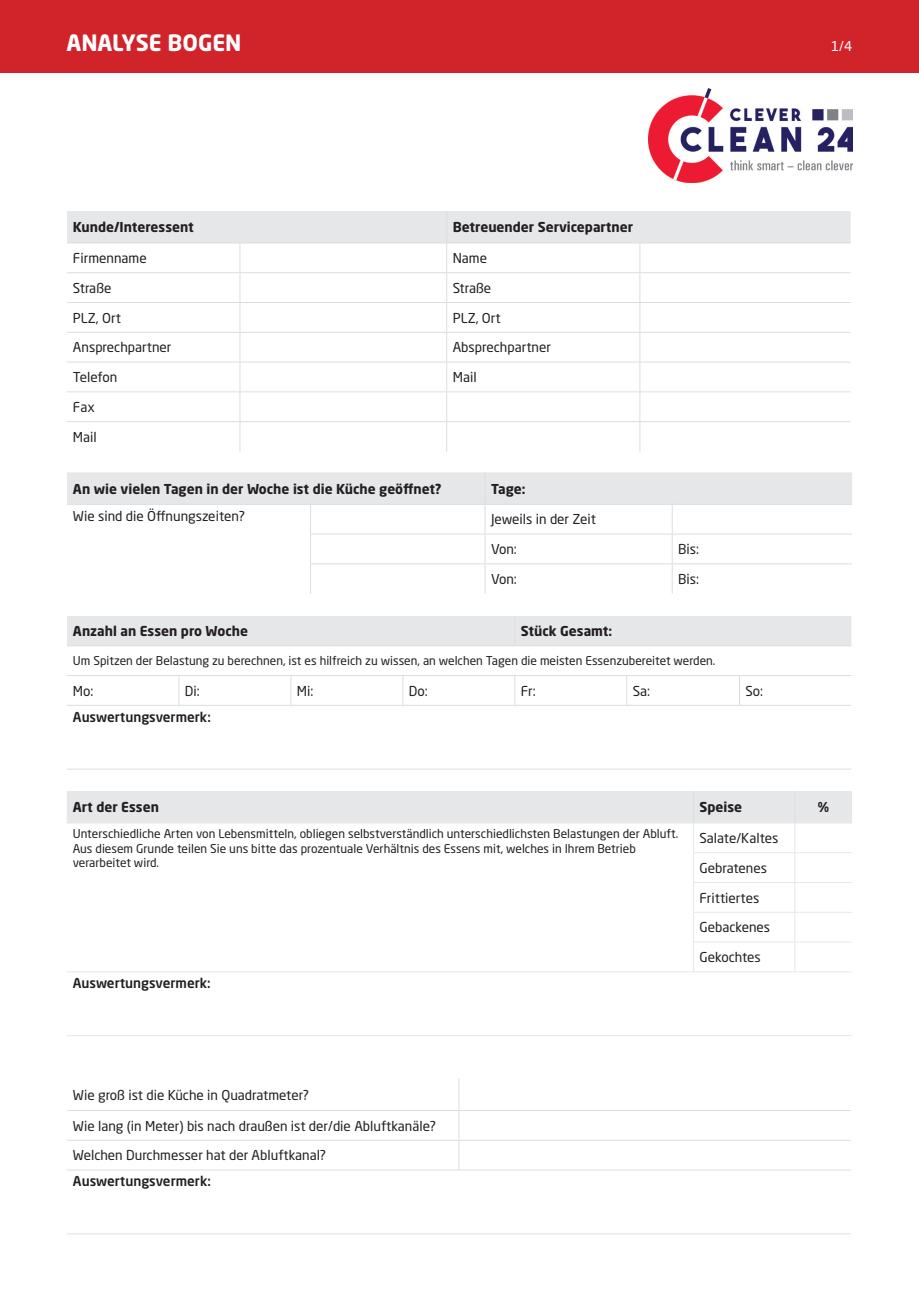
<style>
.page{position:relative;width:919px;height:1289px;background:#fff}
.page>*{position:absolute;margin:0;border:0;box-sizing:border-box;transform-origin:0 0}
.t1{font:700 22.2px "Neo Sans Std";color:#fff}
.t2{font:13.5px "Neo Sans Std";color:#231f20}
.t3{font:700 13.5px "Neo Sans Std";color:#231f20}
.t4{font:500 13.5px "Neo Sans Std";color:#231f20}
.t5{font:13.5px "Neo Sans Std";color:#fff}
.t6{font:12px/14.4px "Neo Sans Std";color:#231f20}
</style>
<div class="page">
<div style="left:0;top:0;width:918px;height:72px;background:#d1232a"></div>
<img style="left:648px;top:88px;width:204px;height:94px">
<svg style="left:67px;top:472px;width:785px;height:121px"></svg>
<svg style="left:67px;top:211px;width:783px;height:240px"></svg>
<div style="left:67px;top:616px;width:784px;height:29px;background:#e6e7e9"></div>
<hr style="left:67px;top:645px;width:112px;height:1px;background:#dcdddf">
<hr style="left:179px;top:645px;width:112px;height:1px;background:#dcdddf">
<hr style="left:291px;top:645px;width:112px;height:1px;background:#dcdddf">
<hr style="left:403px;top:645px;width:111px;height:1px;background:#dcdddf">
<hr style="left:514px;top:645px;width:112px;height:1px;background:#dcdddf">
<hr style="left:626px;top:645px;width:113px;height:1px;background:#dcdddf">
<hr style="left:739px;top:645px;width:112px;height:1px;background:#dcdddf">
<hr style="left:67px;top:675px;width:112px;height:1px;background:#dcdddf">
<hr style="left:179px;top:675px;width:112px;height:1px;background:#dcdddf">
<svg style="left:178px;top:676px;width:1px;height:29px"></svg>
<hr style="left:291px;top:675px;width:112px;height:1px;background:#dcdddf">
<svg style="left:290px;top:676px;width:1px;height:29px"></svg>
<hr style="left:403px;top:675px;width:111px;height:1px;background:#dcdddf">
<svg style="left:402px;top:676px;width:1px;height:29px"></svg>
<hr style="left:514px;top:675px;width:112px;height:1px;background:#dcdddf">
<svg style="left:514px;top:676px;width:1px;height:29px"></svg>
<hr style="left:626px;top:675px;width:113px;height:1px;background:#dcdddf">
<svg style="left:626px;top:676px;width:1px;height:29px"></svg>
<hr style="left:739px;top:675px;width:112px;height:1px;background:#dcdddf">
<svg style="left:739px;top:676px;width:1px;height:29px"></svg>
<hr style="left:67px;top:705px;width:112px;height:1px;background:#dcdddf">
<hr style="left:179px;top:705px;width:112px;height:1px;background:#dcdddf">
<hr style="left:291px;top:705px;width:112px;height:1px;background:#dcdddf">
<hr style="left:403px;top:705px;width:111px;height:1px;background:#dcdddf">
<hr style="left:514px;top:705px;width:112px;height:1px;background:#dcdddf">
<hr style="left:626px;top:705px;width:113px;height:1px;background:#dcdddf">
<hr style="left:739px;top:705px;width:112px;height:1px;background:#dcdddf">
<hr style="left:67px;top:768px;width:112px;height:1px;background:#dcdddf">
<hr style="left:179px;top:768px;width:112px;height:1px;background:#dcdddf">
<hr style="left:291px;top:768px;width:112px;height:1px;background:#dcdddf">
<hr style="left:403px;top:768px;width:111px;height:1px;background:#dcdddf">
<hr style="left:514px;top:768px;width:112px;height:1px;background:#dcdddf">
<hr style="left:626px;top:768px;width:113px;height:1px;background:#dcdddf">
<hr style="left:739px;top:768px;width:112px;height:1px;background:#dcdddf">
<svg style="left:67px;top:791px;width:785px;height:180px"></svg>
<hr style="left:67px;top:971px;width:626px;height:1px;background:#e6e7e9">
<hr style="left:693px;top:971px;width:101px;height:1px;background:#e6e7e9">
<hr style="left:794px;top:971px;width:58px;height:1px;background:#e6e7e9">
<hr style="left:67px;top:1035px;width:626px;height:1px;background:#e6e7e9">
<hr style="left:693px;top:1035px;width:101px;height:1px;background:#e6e7e9">
<hr style="left:794px;top:1035px;width:58px;height:1px;background:#e6e7e9">
<svg style="left:67px;top:1079px;width:783px;height:90px"></svg>
<hr style="left:67px;top:1169px;width:392px;height:1px;background:#dcdddf">
<hr style="left:459px;top:1169px;width:391px;height:1px;background:#dcdddf">
<hr style="left:67px;top:1233px;width:392px;height:1px;background:#dcdddf">
<hr style="left:459px;top:1233px;width:391px;height:1px;background:#dcdddf">
<h1 class="t1" style="left:66px;top:29px;width:176px">Analyse Bogen</h1>
<p class="t3" style="left:73px;top:218px;width:122px">Kunde/Interessent</p>
<p class="t3" style="left:452px;top:218px;width:182px">Betreuender Servicepartner</p>
<p class="t2" style="left:73px;top:250px;width:75px">Firmenname</p>
<p class="t2" style="left:452px;top:250px;width:36px">Name</p>
<p class="t2" style="left:73px;top:279px;width:40px">Straße</p>
<p class="t2" style="left:452px;top:279px;width:40px">Straße</p>
<p class="t2" style="left:73px;top:309px;width:49px">PLZ, Ort</p>
<p class="t2" style="left:452px;top:309px;width:49px">PLZ, Ort</p>
<p class="t2" style="left:73px;top:339px;width:100px">Ansprechpartner</p>
<p class="t2" style="left:452px;top:339px;width:100px">Absprechpartner</p>
<p class="t2" style="left:73px;top:369px;width:46px">Telefon</p>
<p class="t2" style="left:452px;top:369px;width:25px">Mail</p>
<p class="t2" style="left:73px;top:398px;width:23px">Fax</p>
<p class="t2" style="left:73px;top:428px;width:25px">Mail</p>
<p class="t3" style="left:73px;top:480px;width:370px">An wie vielen Tagen in der Woche ist die Küche geöffnet?</p>
<p class="t3" style="left:491px;top:480px;width:36px">Tage:</p>
<p class="t2" style="left:73px;top:507px;width:174px">Wie sind die Öffnungszeiten?</p>
<p class="t2" style="left:491px;top:511px;width:107px">Jeweils in der Zeit</p>
<p class="t2" style="left:491px;top:541px;width:27px">Von:</p>
<p class="t2" style="left:678px;top:541px;width:22px">Bis:</p>
<p class="t2" style="left:491px;top:570px;width:27px">Von:</p>
<p class="t2" style="left:678px;top:570px;width:22px">Bis:</p>
<p class="t3" style="left:73px;top:622px;width:176px">Anzahl an Essen pro Woche</p>
<p class="t3" style="left:520px;top:622px;width:93px">Stück Gesamt:</p>
<p class="t6" style="left:73px;top:653px;width:644px">Um Spitzen der Belastung zu berechnen, ist es hilfreich zu wissen, an welchen Tagen die meisten Essenzubereitet werden.</p>
<p class="t2" style="left:73px;top:682px;width:22px">Mo:</p>
<p class="t2" style="left:185px;top:682px;width:16px">Di:</p>
<p class="t2" style="left:297px;top:682px;width:18px">Mi:</p>
<p class="t2" style="left:409px;top:682px;width:20px">Do:</p>
<p class="t2" style="left:520px;top:682px;width:17px">Fr:</p>
<p class="t2" style="left:632px;top:682px;width:19px">Sa:</p>
<p class="t2" style="left:745px;top:682px;width:19px">So:</p>
<p class="t4" style="left:73px;top:708px;width:139px">Auswertungsvermerk:</p>
<p class="t5" style="left:831px;top:38px;width:23px">1/4</p>
<p class="t3" style="left:73px;top:798px;width:88px">Art der Essen</p>
<p class="t3" style="left:699px;top:798px;width:44px">Speise</p>
<p class="t3" style="left:817px;top:798px;width:13px">%</p>
<p class="t6" style="left:73px;top:826px;width:607px">Unterschiedliche Arten von Lebensmitteln, obliegen selbstverständlich unterschiedlichsten Belastungen der Abluft.<br>Aus diesem Grunde teilen Sie uns bitte das prozentuale Verhältnis des Essens mit, welches in Ihrem Betrieb verarbeitet wird.</p>
<p class="t2" style="left:699px;top:829px;width:81px">Salate/Kaltes</p>
<p class="t2" style="left:699px;top:859px;width:69px">Gebratenes</p>
<p class="t2" style="left:699px;top:889px;width:61px">Frittiertes</p>
<p class="t2" style="left:699px;top:919px;width:72px">Gebackenes</p>
<p class="t2" style="left:699px;top:948px;width:63px">Gekochtes</p>
<p class="t4" style="left:73px;top:974px;width:139px">Auswertungsvermerk:</p>
<p class="t2" style="left:73px;top:1086px;width:238px">Wie groß ist die Küche in Quadratmeter?</p>
<p class="t2" style="left:73px;top:1117px;width:364px">Wie lang (in Meter) bis nach draußen ist der/die Abluftkanäle?</p>
<p class="t2" style="left:73px;top:1147px;width:254px">Welchen Durchmesser hat der Abluftkanal?</p>
<p class="t4" style="left:73px;top:1172px;width:139px">Auswertungsvermerk:</p>
</div>
